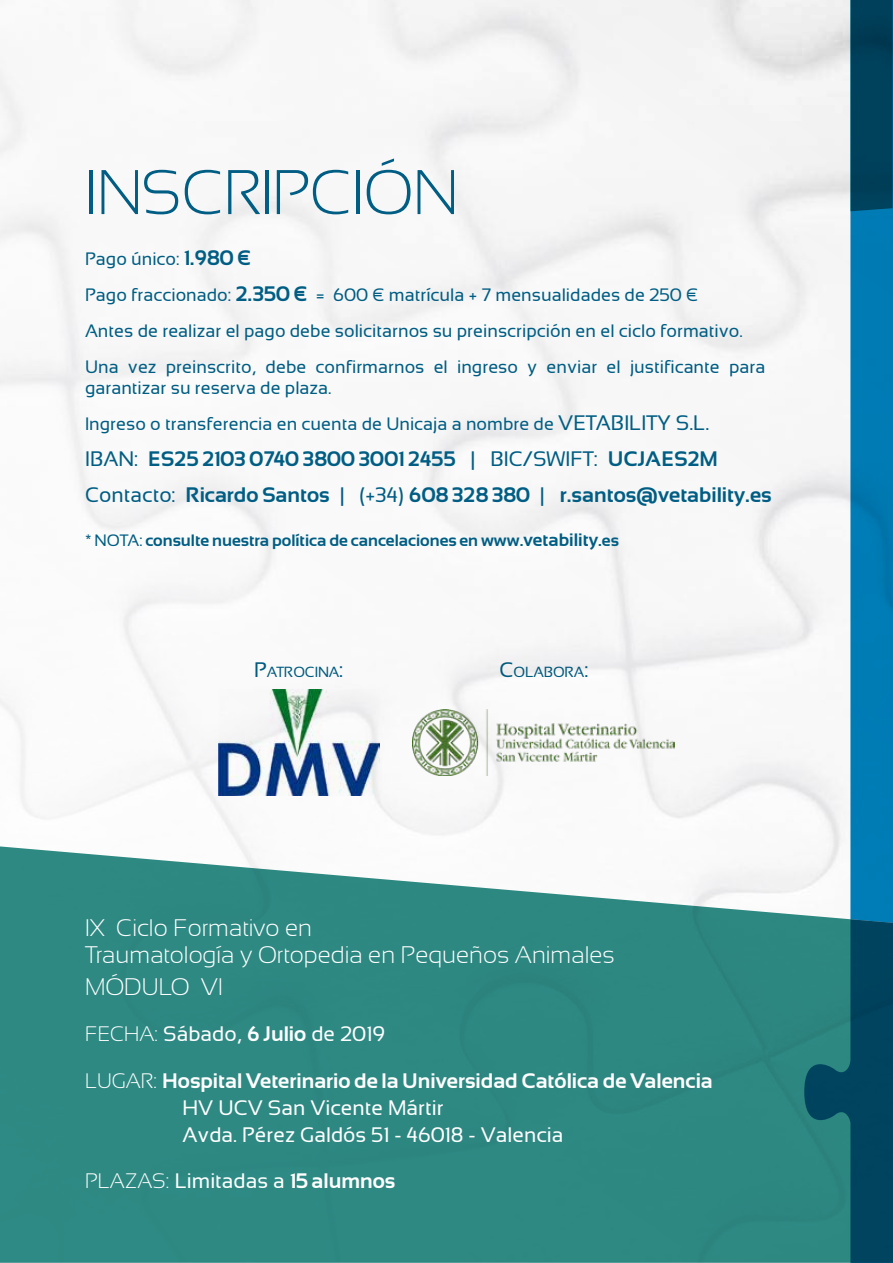
<style>
.page{position:relative;width:893px;height:1263px;background:#f8f8f8}
.page>*{position:absolute;margin:0;border:0;box-sizing:border-box;transform-origin:0 0}
.t1{font:300 63px "Sansation";letter-spacing:-.01em;color:#005d83}
.t2{font:300 24px/27px "Sansation";color:#fff}
.t3{font:21px/27px "Sansation";color:#fff}
.t4{font:700 21px/36px "Sansation";color:#005d83}
.t5{font:18px/36px "Sansation";color:#005d83}
.t6{font:700 16.5px "Sansation";color:#005d83}
.t7{font:14.7px "Sansation";letter-spacing:-.01em;color:#005d83}
.s1{font-weight:700;font-size:21px}
.s2{font-size:21px}
.s3{font-weight:400}
.s4{font-size:18px}
.s5{font-weight:300}
.s6{font-weight:700}
</style>
<div class="page">
<svg style="left:0;top:846px;width:804px;height:417px;background:#3e918c"></svg>
<svg style="left:804px;top:0;width:89px;height:1263px"></svg>
<img style="left:413px;top:709px;width:262px;height:66px">
<img style="left:218px;top:689px;width:161px;height:106px">
<h1 class="t1" style="left:85px;top:158px;width:375px">INSCRIPCIÓN</h1>
<p class="t5" style="left:85px;top:241px;width:682px">Pago único: <span class="s1">1.980 €<br></span>Pago fraccionado: <span class="s1">2.350 €</span> = 600 € matrícula + 7 mensualidades de 250 €<br>Antes de realizar el pago debe solicitarnos su preinscripción en el ciclo formativo.<br>Una vez preinscrito, debe confirmarnos el ingreso y enviar el justificante para</p>
<p class="t5" style="left:85px;top:370px;width:626px">garantizar su reserva de plaza.<br>Ingreso o transferencia en cuenta de Unicaja a nombre de <span class="s2">VETABILITY S.L.</span></p>
<p class="t4" style="left:85px;top:441px;width:688px"><span class="s3">IBAN:</span> ES25 2103 0740 3800 3001 2455 <span class="s3">| BIC/SWIFT:</span> UCJAES2M<br><span class="s3">Contacto:</span> Ricardo Santos <span class="s3">| (+34)</span> 608 328 380 <span class="s3">|</span> r.santos@vetability.es</p>
<p class="t6" style="left:85px;top:531px;width:535px">* <span class="s3">NOTA:</span> consulte nuestra política de cancelaciones en www.<span class="s4">vetability</span>.es</p>
<p class="t7" style="left:254px;top:664px;width:90px"><span class="s2">P</span>ATROCINA<span class="s2">:</span></p>
<p class="t7" style="left:499px;top:664px;width:90px"><span class="s2">C</span>OLABORA<span class="s2">:</span></p>
<h2 class="t2" style="left:85px;top:914px;width:531px">IX Ciclo Formativo en<br>Traumatología y Ortopedia en Pequeños Animales</h2>
<h2 class="t2" style="left:85px;top:973px;width:139px">MÓDULO VI</h2>
<p class="t3" style="left:85px;top:1020px;width:301px"><span class="s5">FECHA:</span> Sábado, <span class="s6">6 Julio</span> de 2019</p>
<p class="t3" style="left:183px;top:1067px;width:532px;text-indent:-97px"><span class="s5">LUGAR:</span> <span class="s6">Hospital Veterinario de la Universidad Católica de Valencia<br></span>HV UCV San Vicente Mártir<br>Avda. Pérez Galdós 51 - 46018 - Valencia</p>
<p class="t3" style="left:85px;top:1167px;width:312px"><span class="s5">PLAZAS:</span> Limitadas a <span class="s6">15 alumnos</span></p>
</div>
